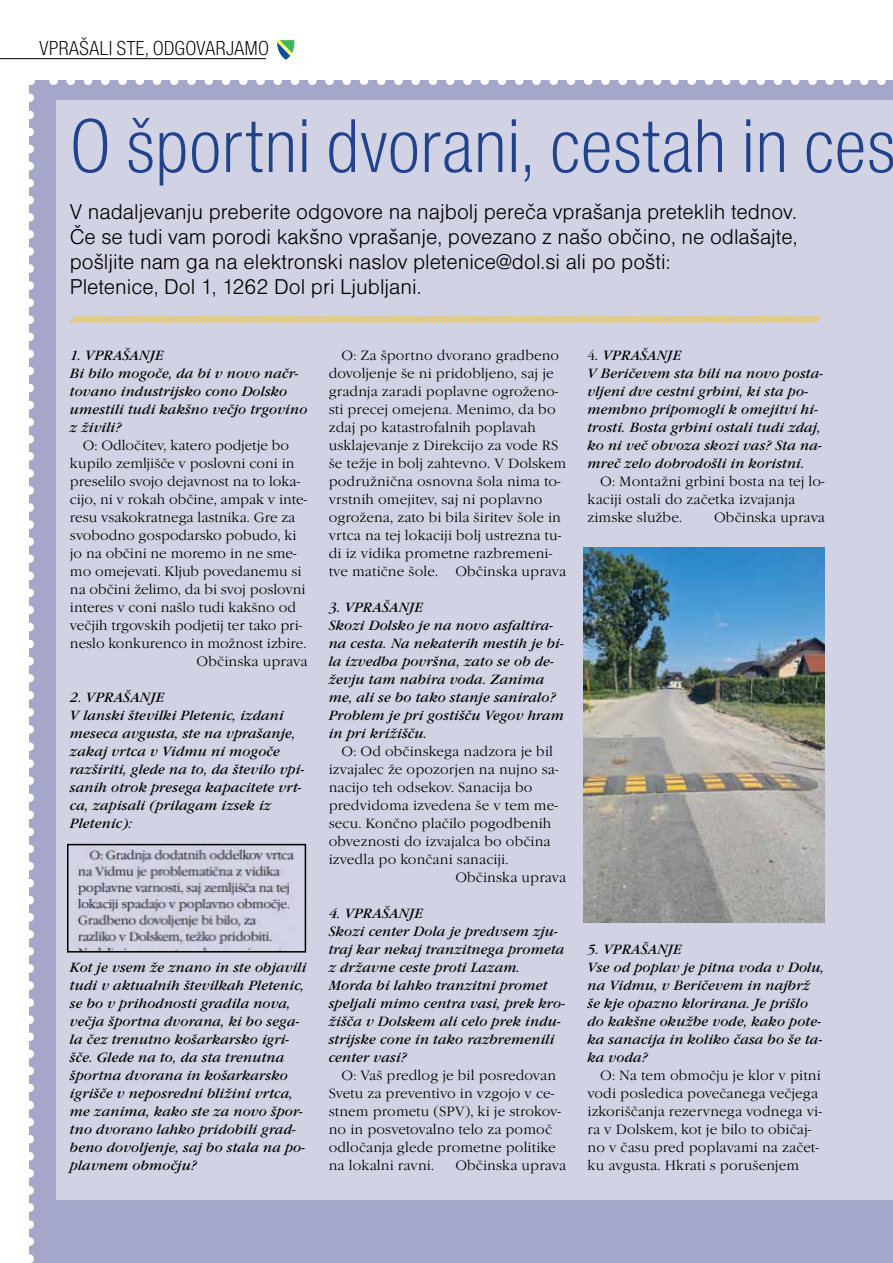
<style>
.page{position:relative;width:893px;height:1263px;background:#fff}
.page>*{position:absolute;margin:0;border:0;box-sizing:border-box;transform-origin:0 0}
.t1{font:79.05px "Nimbus San DCE Ligh Cond";color:#20438c}
.t2{font:22.2px/25.2px "Nimbus San DCE Ligh";color:#000}
.t3{font:21px "Nimbus San DCE Ligh Cond";color:#000}
.t4{font:italic 13.95px/18px "Garamond Itc TCE";letter-spacing:.01em;color:#000}
.t5{font:13.95px/18px "Garamond Itc TCE Ligh";letter-spacing:.01em;color:#000}
.s1{font-family:"Garamond Itc TCE Ligh";font-style:normal}
</style>
<div class="page">
<svg style="left:276px;top:40px;width:19px;height:20px"></svg>
<hr style="left:0;top:58px;width:266px;height:1px;background:#000">
<div style="left:30px;top:81px;width:863px;height:1182px;background:#a5a7ca"></div>
<svg style="left:29px;top:98px;width:5px;height:1165px"></svg>
<svg style="left:38px;top:80px;width:855px;height:5px"></svg>
<div style="left:56px;top:100px;width:837px;height:1099px;background:#d1d2e4"></div>
<svg style="left:69px;top:315px;width:753px;height:8px"></svg>
<img style="left:75px;top:847px;width:220px;height:102px">
<div style="left:67px;top:844px;width:239px;height:108px;border:2px solid #000"></div>
<img style="left:584px;top:547px;width:241px;height:375px">
<h3 class="t3" style="left:39px;top:36px;width:218px">Vprašali ste, odgovarjamo</h3>
<h1 class="t1" style="left:70px;top:102px;width:828px">O športni dvorani, cestah in ces</h1>
<p class="t2" style="left:70px;top:199px;width:729px">V nadaljevanju preberite odgovore na najbolj pereča vprašanja preteklih tednov.<br>Če se tudi vam porodi kakšno vprašanje, povezano z našo občino, ne odlašajte, pošljite nam ga na elektronski naslov pletenice@dol.si ali po pošti:<br>Pletenice, Dol 1, 1262 Dol pri Ljubljani.</p>
<p class="t4" style="left:70px;top:346px;width:239px">1. VPRAŠANJE<br>Bi bilo mogoče, da bi v novo načr&shy;tovano industrijsko cono Dolsko umestili tudi kakšno večjo trgovino z živili?</p>
<p class="t5" style="left:83px;top:437px;width:208px">O: Odločitev, katero podjetje bo</p>
<p class="t5" style="left:70px;top:455px;width:226px">kupilo zemljišče v poslovni coni in</p>
<p class="t5" style="left:70px;top:473px;width:232px">preselilo svojo dejavnost na to loka-</p>
<p class="t5" style="left:70px;top:491px;width:239px">cijo, ni v rokah občine, ampak v inte-</p>
<p class="t5" style="left:70px;top:509px;width:227px">resu vsakokratnega lastnika. Gre za</p>
<p class="t5" style="left:70px;top:527px;width:228px">svobodno gospodarsko pobudo, ki</p>
<p class="t5" style="left:70px;top:545px;width:228px">jo na občini ne moremo in ne sme-</p>
<p class="t5" style="left:70px;top:563px;width:233px">mo omejevati. Kljub povedanemu si</p>
<p class="t5" style="left:70px;top:581px;width:237px">na občini želimo, da bi svoj poslovni</p>
<p class="t5" style="left:70px;top:599px;width:227px">interes v coni našlo tudi kakšno od</p>
<p class="t5" style="left:70px;top:617px;width:234px">večjih trgovskih podjetij ter tako pri-</p>
<p class="t5" style="left:70px;top:635px;width:238px">neslo konkurenco in možnost izbire.</p>
<p class="t5" style="left:197px;top:653px;width:112px">Občinska uprava</p>
<p class="t4" style="left:70px;top:688px;width:236px">2. VPRAŠANJE<br>V lanski številki Pletenic, izdani meseca avgusta, ste na vprašanje, zakaj vrtca v Vidmu ni mogoče razširiti, glede na to, da število vpi&shy;sanih otrok presega kapacitete vrt&shy;ca, zapisali (prilagam izsek iz<br>Pletenic):</p>
<p class="t4" style="left:70px;top:958px;width:238px">Kot je vsem že znano in ste objavili tudi v aktualnih številkah Pletenic, se bo v prihodnosti gradila nova, večja športna dvorana, ki bo sega&shy;la čez trenutno košarkarsko igri&shy;šče. Glede na to, da sta trenutna športna dvorana in košarkarsko igrišče v neposredni bližini vrtca, me zanima, kako ste za novo špor&shy;tno dvorano lahko pridobili grad&shy;beno dovoljenje, saj bo stala na po&shy;plavnem območju?</p>
<p class="t5" style="left:329px;top:346px;width:239px;text-indent:13px">O: Za športno dvorano gradbeno dovoljenje še ni pridobljeno, saj je gradnja zaradi poplavne ogroženo&shy;sti precej omejena. Menimo, da bo zdaj po katastrofalnih poplavah usklajevanje z Direkcijo za vode RS še težje in bolj zahtevno. V Dolskem podružnična osnovna šola nima to&shy;vrstnih omejitev, saj ni poplavno ogrožena, zato bi bila širitev šole in vrtca na tej lokaciji bolj ustrezna tu&shy;di iz vidika prometne razbremeni&shy;tve matične šole. Občinska uprava</p>
<p class="t4" style="left:329px;top:598px;width:237px">3. VPRAŠANJE<br>Skozi Dolsko je na novo asfaltira&shy;na cesta. Na nekaterih mestih je bi&shy;la izvedba površna, zato se ob de&shy;ževju tam nabira voda. Zanima me, ali se bo tako stanje saniralo?<br>Problem je pri gostišču Vegov hram in pri križišču.</p>
<p class="t5" style="left:341px;top:742px;width:213px">O: Od občinskega nadzora je bil</p>
<p class="t5" style="left:329px;top:760px;width:231px">izvajalec že opozorjen na nujno sa-</p>
<p class="t5" style="left:329px;top:778px;width:205px">nacijo teh odsekov. Sanacija bo</p>
<p class="t5" style="left:329px;top:796px;width:231px">predvidoma izvedena še v tem me-</p>
<p class="t5" style="left:329px;top:814px;width:224px">secu. Končno plačilo pogodbenih</p>
<p class="t5" style="left:329px;top:832px;width:223px">obveznosti do izvajalca bo občina</p>
<p class="t5" style="left:329px;top:850px;width:181px">izvedla po končani sanaciji.</p>
<p class="t5" style="left:455px;top:868px;width:112px">Občinska uprava</p>
<p class="t4" style="left:329px;top:904px;width:238px">4. VPRAŠANJE<br>Skozi center Dola je predvsem zju&shy;traj kar nekaj tranzitnega prometa z državne ceste proti Lazam.<br>Morda bi lahko tranzitni promet speljali mimo centra vasi, prek kro&shy;žišča v Dolskem ali celo prek indu&shy;strijske cone in tako razbremenili center vasi?</p>
<p class="t5" style="left:329px;top:1066px;width:234px;text-indent:13px">O: Vaš predlog je bil posredovan<br>Svetu za preventivo in vzgojo v ce&shy;stnem prometu (SPV), ki je strokov&shy;no in posvetovalno telo za pomoč odločanja glede prometne politike na lokalni ravni.</p>
<p class="t5" style="left:455px;top:1156px;width:112px">Občinska uprava</p>
<p class="t4" style="left:587px;top:346px;width:237px"><span class="s1">4</span>. VPRAŠANJE<br>V Beričevem sta bili na novo posta&shy;vljeni dve cestni grbini, ki sta po&shy;membno pripomogli k omejitvi hi&shy;trosti. Bosta grbini ostali tudi zdaj, ko ni več obvoza skozi vas? Sta na&shy;mreč zelo dobrodošli in koristni.</p>
<p class="t5" style="left:587px;top:472px;width:239px;text-indent:13px">O: Montažni grbini bosta na tej lo&shy;kaciji ostali do začetka izvajanja zimske službe.</p>
<p class="t5" style="left:714px;top:508px;width:112px">Občinska uprava</p>
<p class="t4" style="left:587px;top:940px;width:238px">5. VPRAŠANJE<br>Vse od poplav je pitna voda v Dolu, na Vidmu, v Beričevem in najbrž še kje opazno klorirana. Je prišlo do kakšne okužbe vode, kako pote&shy;ka sanacija in koliko časa bo še ta&shy;ka voda?</p>
<p class="t5" style="left:587px;top:1066px;width:236px;text-indent:13px">O: Na tem območju je klor v pitni vodi posledica povečanega večjega izkoriščanja rezervnega vodnega vi&shy;ra v Dolskem, kot je bilo to običaj&shy;no v času pred poplavami na začet&shy;ku avgusta. Hkrati s porušenjem</p>
</div>
